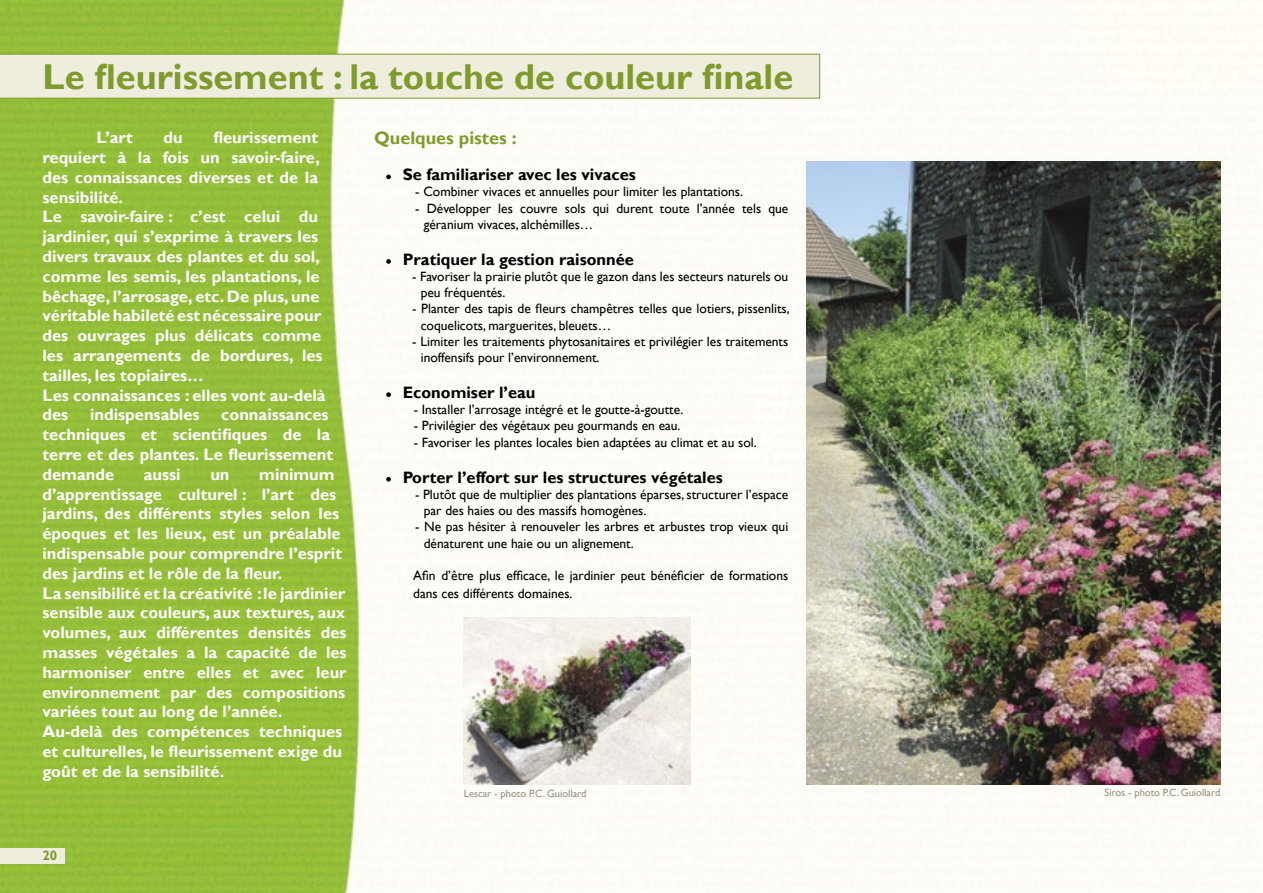
<style>
.page{position:relative;width:1263px;height:893px;background:#fff}
.page>*{position:absolute;margin:0;border:0;box-sizing:border-box;transform-origin:0 0}
.t1{font:700 36px "Gill Sans";color:#7e9c2d}
.t2{font:700 18px "Gill Sans";color:#7e9c2d}
.t3{font:700 16.5px/19.8px "Gill Sans";color:#fff}
.t4{font:700 16.5px "Gill Sans";color:#000}
.t5{font:13.5px/16.2px "Gill Sans";color:#000}
.t6{font:700 13.5px "Gill Sans";color:#7e9c2d}
.t7{font:10.5px "Gill Sans";color:#969280}
</style>
<div class="page">
<img style="left:0;top:0;width:1263px;height:893px">
<div style="left:0;top:848px;width:65px;height:15px;background:#efedde"></div>
<div style="left:0;top:54px;width:820px;height:44px;background:#efedde"></div>
<svg style="left:386px;top:174px;width:5px;height:5px"></svg>
<svg style="left:386px;top:259px;width:5px;height:5px"></svg>
<svg style="left:386px;top:392px;width:5px;height:5px"></svg>
<svg style="left:386px;top:477px;width:5px;height:5px"></svg>
<img style="left:806px;top:162px;width:414px;height:622px">
<img style="left:464px;top:617px;width:226px;height:168px">
<h1 class="t1" style="left:43px;top:55px;width:752px">Le fleurissement : la touche de couleur finale</h1>
<p class="t3" style="left:43px;top:128px;width:285px;text-indent:171px">fleurissement requiert à la fois un savoir-faire, des connaissances diverses et de la sensibilité.<br>Le savoir-faire : c’est celui du jardinier, qui s’exprime à travers les divers travaux des plantes et du sol, comme les semis, les plantations, le bêchage, l’arrosage, etc. De plus, une véritable habileté est nécessaire pour des ouvrages plus délicats comme les arrangements de bordures, les tailles, les topiaires…<br>Les connaissances : elles vont au-delà des</p>
<p class="t3" style="left:97px;top:128px;width:38px">L’art</p>
<p class="t3" style="left:164px;top:128px;width:21px">du</p>
<p class="t3" style="left:43px;top:405px;width:292px;text-indent:179px">connaissances techniques et scientifiques de la terre et des plantes. Le fleurissement demande</p>
<p class="t3" style="left:90px;top:405px;width:111px">indispensables</p>
<p class="t3" style="left:43px;top:465px;width:306px;text-indent:217px">minimum d’apprentissage culturel : l’art des jardins, des différents styles selon les époques et les lieux, est un préalable indispensable pour comprendre l’esprit des jardins et le rôle de la fleur.<br>La sensibilité et la créativité : le jardinier sensible aux couleurs, aux textures, aux volumes, aux différentes densités des masses végétales a la capacité de les harmoniser entre elles et avec leur environnement par des compositions variées tout au long de l’année.<br>Au-delà des compétences techniques et culturelles, le fleurissement exige du goût et de la sensibilité.</p>
<p class="t3" style="left:144px;top:465px;width:38px">aussi</p>
<p class="t3" style="left:210px;top:465px;width:21px">un</p>
<p class="t6" style="left:43px;top:847px;width:16px">20</p>
<p class="t2" style="left:374px;top:127px;width:144px">Quelques pistes :</p>
<p class="t4" style="left:403px;top:165px;width:235px">Se familiariser avec les vivaces</p>
<p class="t5" style="left:415px;top:184px;width:329px">- Combiner vivaces et annuelles pour limiter les plantations.</p>
<p class="t5" style="left:424px;top:200px;width:366px;text-indent:-9px">- Développer les couvre sols qui durent toute l’année tels que géranium vivaces, alchémilles…</p>
<p class="t4" style="left:403px;top:249px;width:233px">Pratiquer la gestion raisonnée</p>
<p class="t5" style="left:421px;top:269px;width:369px;text-indent:-9px">- Favoriser la prairie plutôt que le gazon dans les secteurs naturels ou peu fréquentés.</p>
<p class="t5" style="left:421px;top:301px;width:370px;text-indent:-9px">- Planter des tapis de fleurs champêtres telles que lotiers, pissenlits, coquelicots, marguerites, bleuets…</p>
<p class="t5" style="left:421px;top:333px;width:369px;text-indent:-9px">- Limiter les traitements phytosanitaires et privilégier les traitements inoffensifs pour l’environnement.</p>
<p class="t4" style="left:403px;top:383px;width:134px">Economiser l’eau</p>
<p class="t5" style="left:414px;top:402px;width:271px">- Installer l’arrosage intégré et le goutte-à-goutte.</p>
<p class="t5" style="left:414px;top:418px;width:268px">- Privilégier des végétaux peu gourmands en eau.</p>
<p class="t5" style="left:414px;top:434px;width:344px">- Favoriser les plantes locales bien adaptées au climat et au sol.</p>
<p class="t4" style="left:403px;top:467px;width:322px">Porter l’effort sur les structures végétales</p>
<p class="t5" style="left:424px;top:486px;width:366px;text-indent:-9px">- Plutôt que de multiplier des plantations éparses, structurer l’espace par des haies ou des massifs homogènes.</p>
<p class="t5" style="left:424px;top:519px;width:366px;text-indent:-9px">- Ne pas hésiter à renouveler les arbres et arbustes trop vieux qui dénaturent une haie ou un alignement.</p>
<p class="t5" style="left:413px;top:567px;width:377px;line-height:18px">Afin d’être plus efficace, le jardinier peut bénéficier de formations dans ces différents domaines.</p>
<p class="t7" style="left:464px;top:787px;width:124px">Lescar - photo P.C. Guiollard</p>
<p class="t7" style="left:1104px;top:786px;width:118px">Siros - photo P.C. Guiollard</p>
</div>
